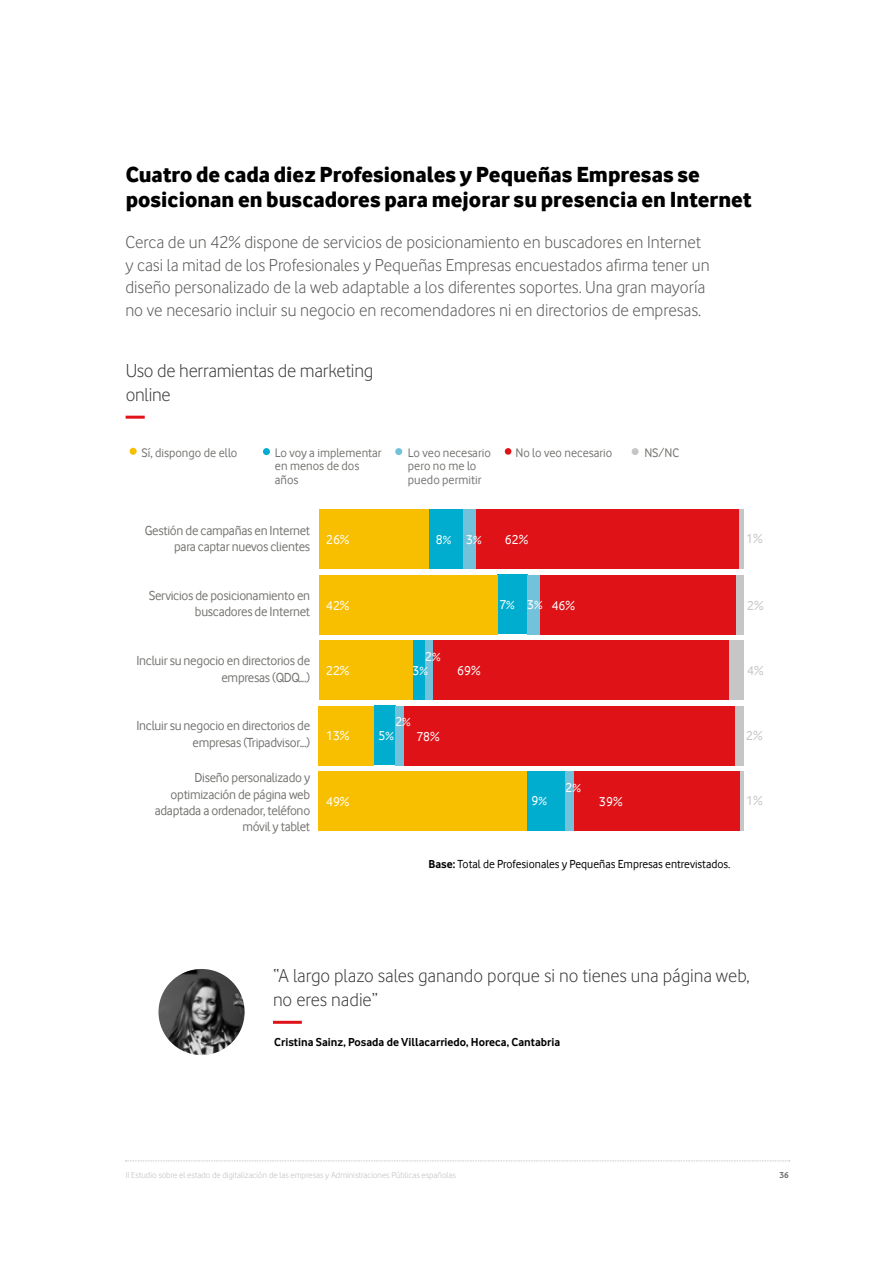
<style>
.page{position:relative;width:893px;height:1263px;background:#fff}
.page>*{position:absolute;margin:0;border:0;box-sizing:border-box;transform-origin:0 0}
.t1{font:22.5px/25.5px "Vodafone Ex B";color:#000}
.t2{font:19.5px/23.4px "Vodafone Lt";color:#3c3c3b}
.t3{font:18px/22.5px "Vodafone Lt";color:#5a5856}
.t4{font:13.5px/16.2px "Vodafone Rg";letter-spacing:-.02em;color:#757471;text-align:right}
.t5{font:13.5px "Vodafone Rg";color:#fff}
.t6{font:13.5px "Vodafone Rg";color:#c6c6c6}
.t7{font:12.75px/13.5px "Vodafone Rg";color:#757471}
.t8{font:12px "Vodafone Rg";color:#000}
.t9{font:700 12px "Vodafone Rg";color:#000}
.t10{font:9px "Vodafone Lt";color:#bdbcb8}
.t11{font:700 9px "Vodafone Rg";color:#757471}
.s1{font-size:12px}
.s2{font-weight:700}
</style>
<div class="page">
<svg style="left:125px;top:1160px;width:665px;height:1px"></svg>
<hr style="left:126px;top:416px;width:19px;height:3px;background:#df1218">
<div style="left:130px;top:448px;width:7px;height:7px;background:#f7bf00;border-radius:50%"></div>
<div style="left:263px;top:448px;width:7px;height:7px;background:#00adce;border-radius:50%"></div>
<div style="left:395px;top:448px;width:7px;height:7px;background:#73c2db;border-radius:50%"></div>
<div style="left:505px;top:448px;width:6px;height:7px;background:#df1218;border-radius:50%"></div>
<div style="left:632px;top:448px;width:7px;height:7px;background:#c6c6c6;border-radius:50%"></div>
<div style="left:319px;top:509px;width:110px;height:60px;background:#f7bf00"></div>
<div style="left:429px;top:509px;width:34px;height:60px;background:#00adce"></div>
<div style="left:412px;top:640px;width:13px;height:60px;background:#00adce"></div>
<div style="left:374px;top:706px;width:21px;height:59px;background:#00adce"></div>
<div style="left:527px;top:771px;width:38px;height:60px;background:#00adce"></div>
<div style="left:497px;top:575px;width:30px;height:59px;background:#00adce"></div>
<div style="left:463px;top:509px;width:13px;height:60px;background:#73c2db"></div>
<div style="left:425px;top:640px;width:9px;height:60px;background:#73c2db"></div>
<div style="left:395px;top:706px;width:9px;height:59px;background:#73c2db"></div>
<div style="left:565px;top:771px;width:9px;height:60px;background:#73c2db"></div>
<div style="left:527px;top:575px;width:13px;height:59px;background:#73c2db"></div>
<div style="left:476px;top:509px;width:264px;height:60px;background:#df1218"></div>
<hr style="left:740px;top:509px;width:4px;height:60px;background:#c6c6c6">
<hr style="left:740px;top:771px;width:4px;height:60px;background:#c6c6c6">
<div style="left:319px;top:640px;width:93px;height:60px;background:#f7bf00"></div>
<div style="left:319px;top:575px;width:178px;height:59px;background:#f7bf00"></div>
<div style="left:729px;top:640px;width:15px;height:60px;background:#c6c6c6"></div>
<div style="left:735px;top:575px;width:9px;height:59px;background:#c6c6c6"></div>
<div style="left:434px;top:640px;width:295px;height:60px;background:#df1218"></div>
<div style="left:540px;top:575px;width:195px;height:59px;background:#df1218"></div>
<div style="left:319px;top:706px;width:55px;height:59px;background:#f7bf00"></div>
<div style="left:404px;top:706px;width:331px;height:59px;background:#df1218"></div>
<div style="left:319px;top:771px;width:208px;height:60px;background:#f7bf00"></div>
<div style="left:574px;top:771px;width:166px;height:60px;background:#df1218"></div>
<div style="left:735px;top:706px;width:9px;height:59px;background:#c6c6c6"></div>
<hr style="left:273px;top:1021px;width:29px;height:3px;background:#df1218">
<img style="left:158px;top:969px;width:87px;height:86px;border-radius:43px">
<p class="t1" style="left:126px;top:161px;width:627px">Cuatro de cada diez Profesionales y Pequeñas Empresas se posicionan en buscadores para mejorar su presencia en Internet</p>
<p class="t3" style="left:125px;top:231px;width:586px">Cerca de un 42% dispone de servicios de posicionamiento en buscadores en Internet y casi la mitad de los Profesionales y Pequeñas Empresas encuestados afirma tener un diseño personalizado de la web adaptable a los diferentes soportes. Una gran mayoría no ve necesario incluir su negocio en recomendadores ni en directorios de empresas.</p>
<p class="t2" style="left:126px;top:359px;width:249px">Uso de herramientas de marketing online</p>
<p class="t7" style="left:142px;top:446px;width:97px">Sí, dispongo de ello</p>
<p class="t7" style="left:275px;top:446px;width:108px">Lo voy a implementar en menos de dos años</p>
<p class="t7" style="left:408px;top:446px;width:84px">Lo veo necesario pero no me lo puedo permitir</p>
<p class="t7" style="left:515px;top:446px;width:99px">No lo veo necesario</p>
<p class="t7" style="left:644px;top:446px;width:36px">NS/NC</p>
<p class="t4" style="left:145px;top:522px;width:167px">Gestión de campañas en Internet para captar nuevos clientes</p>
<p class="t5" style="left:326px;top:532px;width:25px">26%</p>
<p class="t5" style="left:436px;top:532px;width:17px">8<span class="s1">%</span></p>
<p class="t5" style="left:466px;top:532px;width:17px">3<span class="s1">%</span></p>
<p class="t5" style="left:505px;top:532px;width:25px">62%</p>
<p class="t6" style="left:746px;top:531px;width:18px">1%</p>
<p class="t4" style="left:149px;top:587px;width:163px">Servicios de posicionamiento en buscadores de Internet</p>
<p class="t4" style="left:136px;top:653px;width:175px">Incluir su negocio en directorios de empresas (QDQ...)</p>
<p class="t4" style="left:136px;top:718px;width:175px">Incluir su negocio en directorios de empresas (Tripadvisor...)</p>
<p class="t4" style="left:155px;top:770px;width:157px">Diseño personalizado y optimización de página web adaptada a ordenador, teléfono móvil y tablet</p>
<p class="t5" style="left:326px;top:597px;width:25px">42%</p>
<p class="t5" style="left:326px;top:663px;width:25px">22%</p>
<p class="t5" style="left:425px;top:649px;width:17px">2<span class="s1">%</span></p>
<p class="t5" style="left:412px;top:662px;width:17px">3<span class="s1">%</span></p>
<p class="t5" style="left:395px;top:714px;width:17px">2<span class="s1">%</span></p>
<p class="t5" style="left:378px;top:728px;width:17px">5<span class="s1">%</span></p>
<p class="t5" style="left:326px;top:728px;width:25px">13%</p>
<p class="t5" style="left:416px;top:728px;width:25px">78%</p>
<p class="t5" style="left:457px;top:663px;width:25px">69%</p>
<p class="t5" style="left:499px;top:597px;width:17px">7<span class="s1">%</span></p>
<p class="t5" style="left:527px;top:597px;width:17px">3<span class="s1">%</span></p>
<p class="t5" style="left:552px;top:597px;width:25px">46%</p>
<p class="t5" style="left:565px;top:779px;width:17px">2<span class="s1">%</span></p>
<p class="t5" style="left:531px;top:793px;width:17px">9<span class="s1">%</span></p>
<p class="t5" style="left:326px;top:794px;width:25px">49%</p>
<p class="t5" style="left:599px;top:794px;width:25px">39%</p>
<p class="t8" style="left:429px;top:857px;width:303px"><span class="s2">Base:</span> Total de Profesionales y Pequeñas Empresas entrevistados.</p>
<p class="t6" style="left:747px;top:597px;width:18px">2%</p>
<p class="t6" style="left:747px;top:663px;width:18px">4%</p>
<p class="t6" style="left:746px;top:728px;width:18px">2%</p>
<p class="t6" style="left:746px;top:793px;width:18px">1%</p>
<p class="t2" style="left:273px;top:964px;width:478px">“A largo plazo sales ganando porque si no tienes una página web, no eres nadie”</p>
<p class="t9" style="left:274px;top:1035px;width:287px">Cristina Sainz, Posada de Villacarriedo, Horeca, Cantabria</p>
<p class="t10" style="left:126px;top:1170px;width:332px">II Estudio sobre el estado de digitalización de las empresas y Administraciones Públicas españolas</p>
<p class="t11" style="left:780px;top:1170px;width:11px">36</p>
</div>
